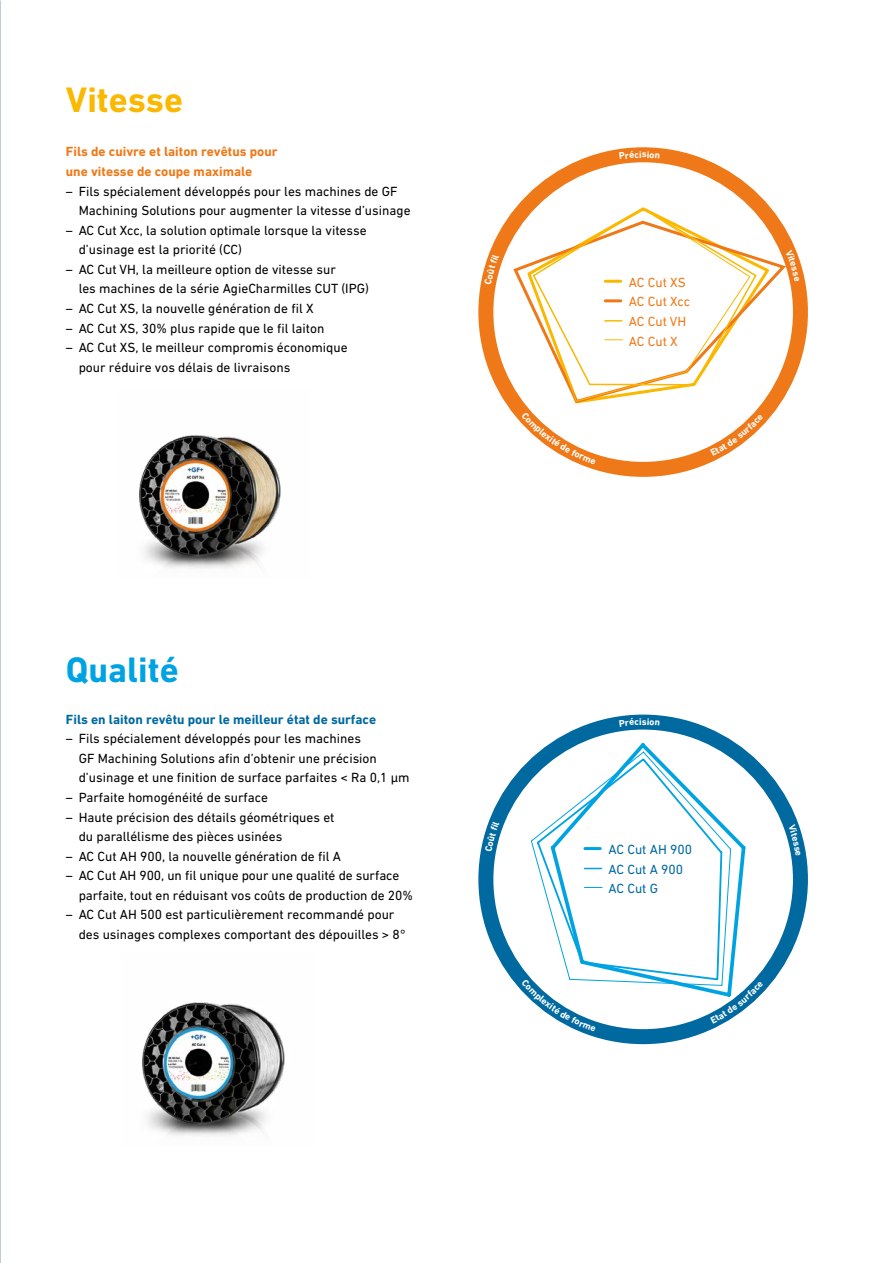
<style>
.page{position:relative;width:893px;height:1263px;background:#fff}
.page>*{position:absolute;margin:0;border:0;box-sizing:border-box;transform-origin:0 0}
.t1{font:700 36px "DIN Next W1 G";color:#fbb800}
.t2{font:700 36px "DIN Next W1 G";color:#00a3e2}
.t3{font:13.5px/19.5px "DIN Next W1 G";color:#000}
.t4{font:700 13.5px/19.5px "DIN Next W1 G";color:#ef7918}
.t5{font:700 13.5px "DIN Next W1 G";color:#0069a0}
.t6{font:13.5px/19.5px "DIN Next W1 G";color:#ef7918}
.t7{font:13.5px/19.5px "DIN Next W1 G";color:#0069a0}
</style>
<div class="page">
<div style="left:478px;top:715px;width:330px;height:329px;border:15px solid #0069a0;border-radius:50%"></div>
<svg style="left:547px;top:740px;width:202px;height:17px"></svg>
<svg style="left:533px;top:751px;width:198px;height:6px"></svg>
<div style="left:478px;top:147px;width:330px;height:330px;border:15px solid #ef7918;border-radius:50%"></div>
<svg style="left:511px;top:219px;width:278px;height:186px"></svg>
<svg style="left:528px;top:207px;width:230px;height:195px"></svg>
<img style="left:139px;top:435px;width:142px;height:133px">
<img style="left:142px;top:1002px;width:143px;height:134px">
<svg style="left:619px;top:151px;width:41px;height:8px"></svg>
<svg style="left:484px;top:254px;width:15px;height:31px"></svg>
<svg style="left:710px;top:414px;width:53px;height:42px"></svg>
<svg style="left:521px;top:411px;width:75px;height:53px"></svg>
<svg style="left:786px;top:249px;width:13px;height:32px"></svg>
<svg style="left:485px;top:821px;width:15px;height:31px"></svg>
<svg style="left:619px;top:718px;width:41px;height:8px"></svg>
<svg style="left:788px;top:824px;width:13px;height:32px"></svg>
<svg style="left:521px;top:757px;width:242px;height:275px"></svg>
<h1 class="t1" style="left:66px;top:79px;width:119px">Vitesse</h1>
<p class="t4" style="left:66px;top:142px;width:213px">Fils de cuivre et laiton revêtus pour une vitesse de coupe maximale</p>
<p class="t3" style="left:79px;top:181px;width:333px;text-indent:-13px">– Fils spécialement développés pour les machines de GF<br>Machining Solutions pour augmenter la vitesse d’usinage</p>
<p class="t3" style="left:79px;top:220px;width:289px;text-indent:-13px">– AC Cut Xcc, la solution optimale lorsque la vitesse d’usinage est la priorité (CC)</p>
<p class="t3" style="left:79px;top:259px;width:292px;text-indent:-13px">– AC Cut VH, la meilleure option de vitesse sur<br>les machines de la série AgieCharmilles CUT (IPG)</p>
<p class="t3" style="left:66px;top:298px;width:249px">– AC Cut XS, la nouvelle génération de fil X</p>
<p class="t3" style="left:66px;top:318px;width:260px">– AC Cut XS, 30% plus rapide que le fil laiton</p>
<p class="t3" style="left:79px;top:338px;width:270px;text-indent:-13px">– AC Cut XS, le meilleur compromis économique pour réduire vos délais de livraisons</p>
<h1 class="t2" style="left:66px;top:649px;width:114px">Qualité</h1>
<p class="t5" style="left:66px;top:711px;width:312px">Fils en laiton revêtu pour le meilleur état de surface</p>
<p class="t3" style="left:79px;top:729px;width:332px;text-indent:-13px">– Fils spécialement développés pour les machines<br>GF Machining Solutions afin d’obtenir une précision d’usinage et une finition de surface parfaites &lt; Ra 0,1 μm</p>
<p class="t3" style="left:66px;top:787px;width:204px">– Parfaite homogénéité de surface</p>
<p class="t3" style="left:79px;top:807px;width:257px;text-indent:-13px">– Haute précision des détails géométriques et du parallélisme des pièces usinées</p>
<p class="t3" style="left:66px;top:846px;width:276px">– AC Cut AH 900, la nouvelle génération de fil A</p>
<p class="t3" style="left:79px;top:866px;width:336px;text-indent:-13px">– AC Cut AH 900, un fil unique pour une qualité de surface parfaite, tout en réduisant vos coûts de production de 20%</p>
<p class="t3" style="left:79px;top:905px;width:329px;text-indent:-13px">– AC Cut AH 500 est particulièrement recommandé pour des usinages complexes comportant des dépouilles &gt; 8°</p>
<p class="t6" style="left:629px;top:272px;width:63px">AC Cut XS<br>AC Cut Xcc<br>AC Cut VH<br>AC Cut X</p>
<p class="t7" style="left:609px;top:839px;width:85px">AC Cut AH 900<br>AC Cut A 900<br>AC Cut G</p>
</div>
